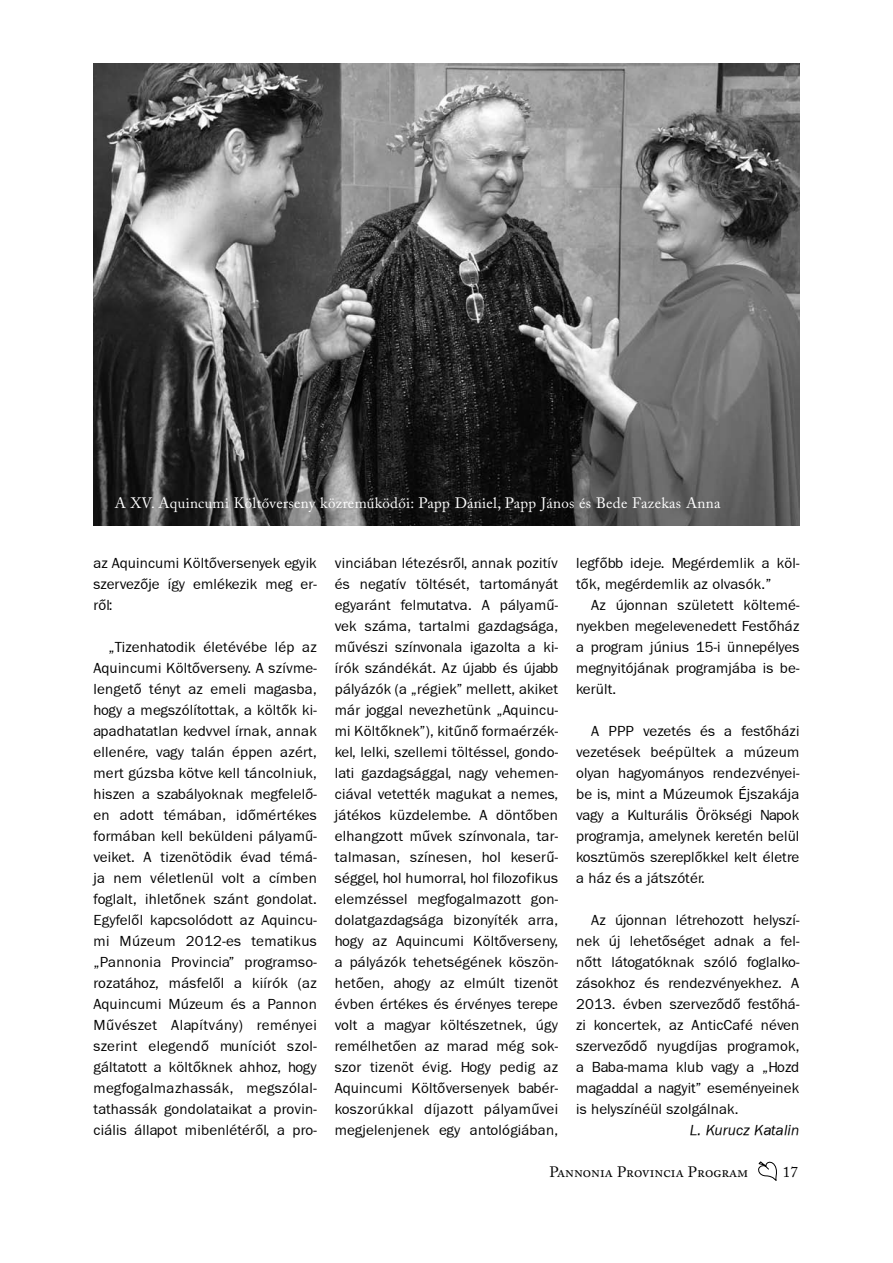
<style>
.page{position:relative;width:893px;height:1263px;background:#fff}
.page>*{position:absolute;margin:0;border:0;box-sizing:border-box;transform-origin:0 0}
.t1{font:15px/21px "Franklin Gothic PFL";letter-spacing:.01em;color:#000;text-align:justify}
.t2{font:15px "Adobe Caslon Pro";letter-spacing:.02em;color:#fff}
.t3{font:15px "Adobe Caslon Pro";color:#000}
.t4{font:italic 15px "Franklin Gothic PFL";letter-spacing:.01em;color:#000}
</style>
<div class="page">
<svg style="left:758px;top:1161px;width:19px;height:20px"></svg>
<img style="left:94px;top:64px;width:705px;height:462px">
<p class="t2" style="left:115px;top:494px;width:607px">A XV. Aquincumi Költőverseny közreműködői: Papp Dániel, Papp János és Bede Fazekas Anna</p>
<p class="t1" style="left:94px;top:552px;width:225px">az Aquincumi Költőversenyek egyik szervezője így emlékezik meg er&shy;ről:</p>
<p class="t1" style="left:94px;top:636px;width:225px;text-indent:15px">„Tizenhatodik életévébe lép az Aquincumi Költőverseny. A szívme&shy;lengető tényt az emeli magasba, hogy a megszólítottak, a költők ki&shy;apadhatatlan kedvvel írnak, annak ellenére, vagy talán éppen azért, mert gúzsba kötve kell táncolniuk, hiszen a szabályoknak megfelelő&shy;en adott témában, időmértékes formában kell beküldeni pályamű&shy;veiket. A tizenötödik évad témá&shy;ja nem véletlenül volt a címben foglalt, ihletőnek szánt gondolat.<br>Egyfelől kapcsolódott az Aquincu&shy;mi Múzeum 2012-es tematikus „Pannonia Provincia” programso&shy;rozatához, másfelől a kiírók (az Aquincumi Múzeum és a Pannon Művészet Alapítvány) reményei szerint elegendő muníciót szol&shy;gáltatott a költőknek ahhoz, hogy megfogalmazhassák, megszólal&shy;tathassák gondolataikat a provin&shy;ciális állapot mibenlétéről, a pro-</p>
<p class="t1" style="left:335px;top:552px;width:225px">vinciában létezésről, annak pozitív és negatív töltését, tartományát egyaránt felmutatva. A pályamű&shy;vek száma, tartalmi gazdagsága, művészi színvonala igazolta a ki&shy;írók szándékát. Az újabb és újabb pályázók (a „régiek” mellett, akiket már joggal nevezhetünk „Aquincu&shy;mi Költőknek”), kitűnő formaérzék&shy;kel, lelki, szellemi töltéssel, gondo&shy;lati gazdagsággal, nagy vehemen&shy;ciával vetették magukat a nemes, játékos küzdelembe. A döntőben elhangzott művek színvonala, tar&shy;talmasan, színesen, hol keserű&shy;séggel, hol humorral, hol filozofikus elemzéssel megfogalmazott gon&shy;dolatgazdagsága bizonyíték arra, hogy az Aquincumi Költőverseny, a pályázók tehetségének köszön&shy;hetően, ahogy az elmúlt tizenöt évben értékes és érvényes terepe volt a magyar költészetnek, úgy remélhetően az marad még sok&shy;szor tizenöt évig. Hogy pedig az Aquincumi Költőversenyek babér&shy;koszorúkkal díjazott pályaművei megjelenjenek egy antológiában,</p>
<p class="t1" style="left:576px;top:552px;width:225px">legfőbb ideje. Megérdemlik a köl&shy;tők, megérdemlik az olvasók.”</p>
<p class="t1" style="left:576px;top:594px;width:225px;text-indent:15px">Az újonnan született költemé&shy;nyekben megelevenedett Festőház a program június 15-i ünnepélyes megnyitójának programjába is be&shy;került.</p>
<p class="t1" style="left:576px;top:720px;width:225px;text-indent:15px">A PPP vezetés és a festőházi vezetések beépültek a múzeum olyan hagyományos rendezvényei&shy;be is, mint a Múzeumok Éjszakája vagy a Kulturális Örökségi Napok programja, amelynek keretén belül kosztümös szereplőkkel kelt életre a ház és a játszótér.</p>
<p class="t1" style="left:576px;top:909px;width:225px;text-indent:15px">Az újonnan létrehozott helyszí&shy;nek új lehetőséget adnak a fel&shy;nőtt látogatóknak szóló foglalko&shy;zásokhoz és rendezvényekhez. A 2013. évben szerveződő festőhá&shy;zi koncertek, az AnticCafé néven szerveződő nyugdíjas programok, a Baba-mama klub vagy a „Hozd magaddal a nagyit” eseményeinek is helyszínéül szolgálnak.</p>
<p class="t4" style="left:690px;top:1120px;width:111px">L. Kurucz Katalin</p>
<p class="t3" style="left:549px;top:1163px;width:200px">Pannonia Provincia Program</p>
<p class="t3" style="left:783px;top:1163px;width:16px">17</p>
</div>
